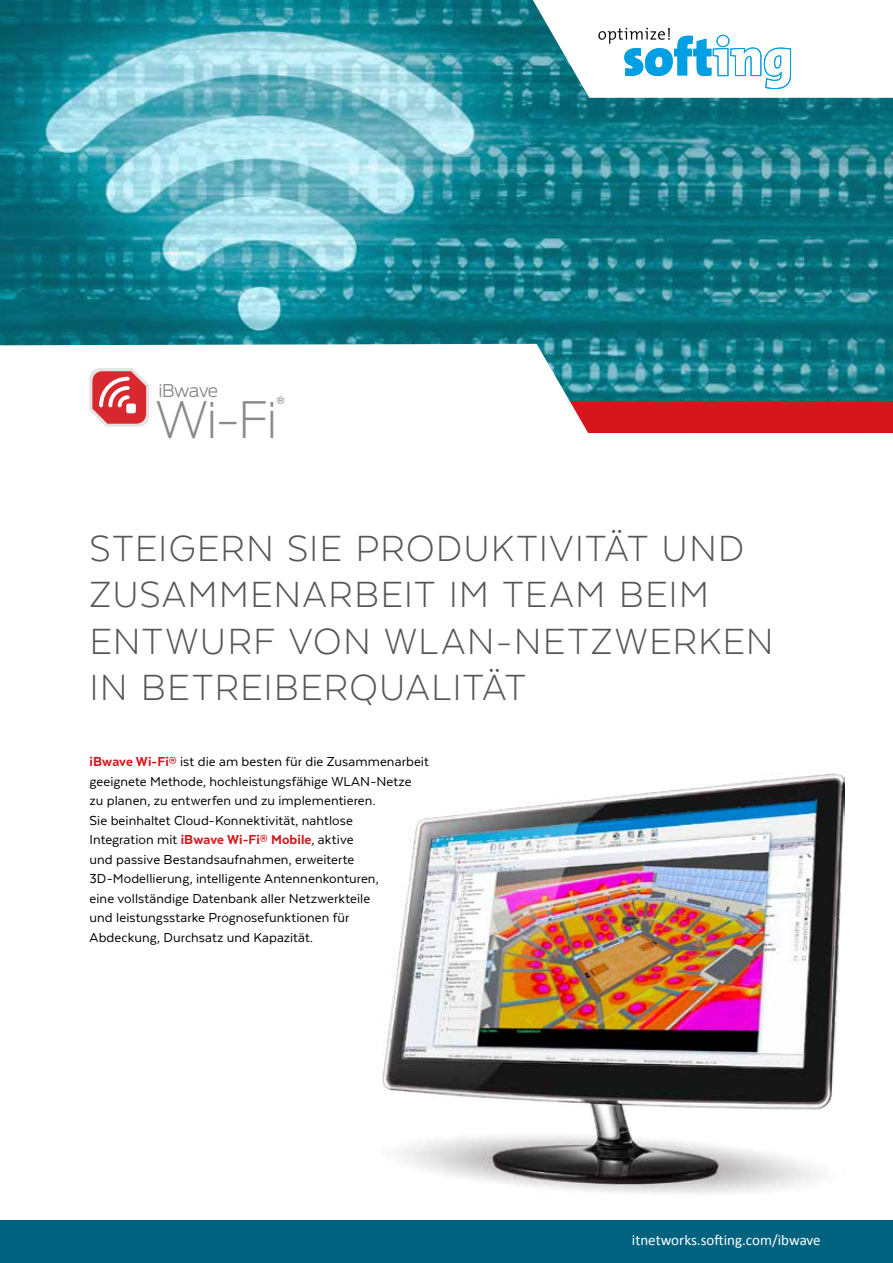
<style>
.page{position:relative;width:893px;height:1263px;background:#fff}
.page>*{position:absolute;margin:0;border:0;box-sizing:border-box;transform-origin:0 0}
.t1{font:200 49.8px "Antenna";color:#898a8d}
.t2{font:300 42px/46.5px "Texta";letter-spacing:.025em;color:#565655}
.t3{font:300 17.55px "Antenna";letter-spacing:-.035em;color:#898a8d}
.t4{font:15px/19.5px "Texta";letter-spacing:.005em;color:#000}
.t5{font:15px "Calibri";color:#fff}
.t6{font:500 9.9px "Antenna";color:#898a8d}
.s1{font-weight:800;color:#d5161d}
</style>
<div class="page">
<img style="left:0;top:0;width:893px;height:402px">
<div style="left:414px;top:402px;width:479px;height:31px;background:#d5161d"></div>
<svg style="left:0;top:344px;width:609px;height:89px"></svg>
<img style="left:383px;top:774px;width:462px;height:419px">
<svg style="left:89px;top:368px;width:60px;height:59px"></svg>
<div style="left:0;top:1220px;width:893px;height:43px;background:#00627f"></div>
<svg style="left:533px;top:0;width:360px;height:98px"></svg>
<p class="t3" style="left:158px;top:380px;width:61px">iBwave</p>
<h1 class="t1" style="left:155px;top:390px;width:124px">Wi-Fi</h1>
<p class="t6" style="left:277px;top:394px;width:10px">®</p>
<h2 class="t2" style="left:90px;top:524px;width:686px">STEIGERN SIE PRODUKTIVITÄT UND<br>ZUSAMMENARBEIT IM TEAM BEIM<br>ENTWURF VON WLAN-NETZWERKEN<br>IN BETREIBERQUALITÄT</h2>
<p class="t4" style="left:90px;top:752px;width:341px"><span class="s1">iBwave Wi-Fi®</span> ist die am besten für die Zusammenarbeit geeignete Methode, hochleistungsfähige WLAN-Netze zu planen, zu entwerfen und zu implementieren.<br>Sie beinhaltet Cloud-Konnektivität, nahtlose<br>Integration mit <span class="s1">iBwave Wi-Fi® Mobile</span>, aktive<br>und passive Bestandsaufnahmen, erweiterte 3D-Modellierung, intelligente Antennenkonturen,<br>eine vollständige Datenbank aller Netzwerkteile<br>und leistungsstarke Prognosefunktionen für<br>Abdeckung, Durchsatz und Kapazität.</p>
<p class="t5" style="left:632px;top:1231px;width:190px">itnetworks.softing.com/ibwave</p>
</div>
